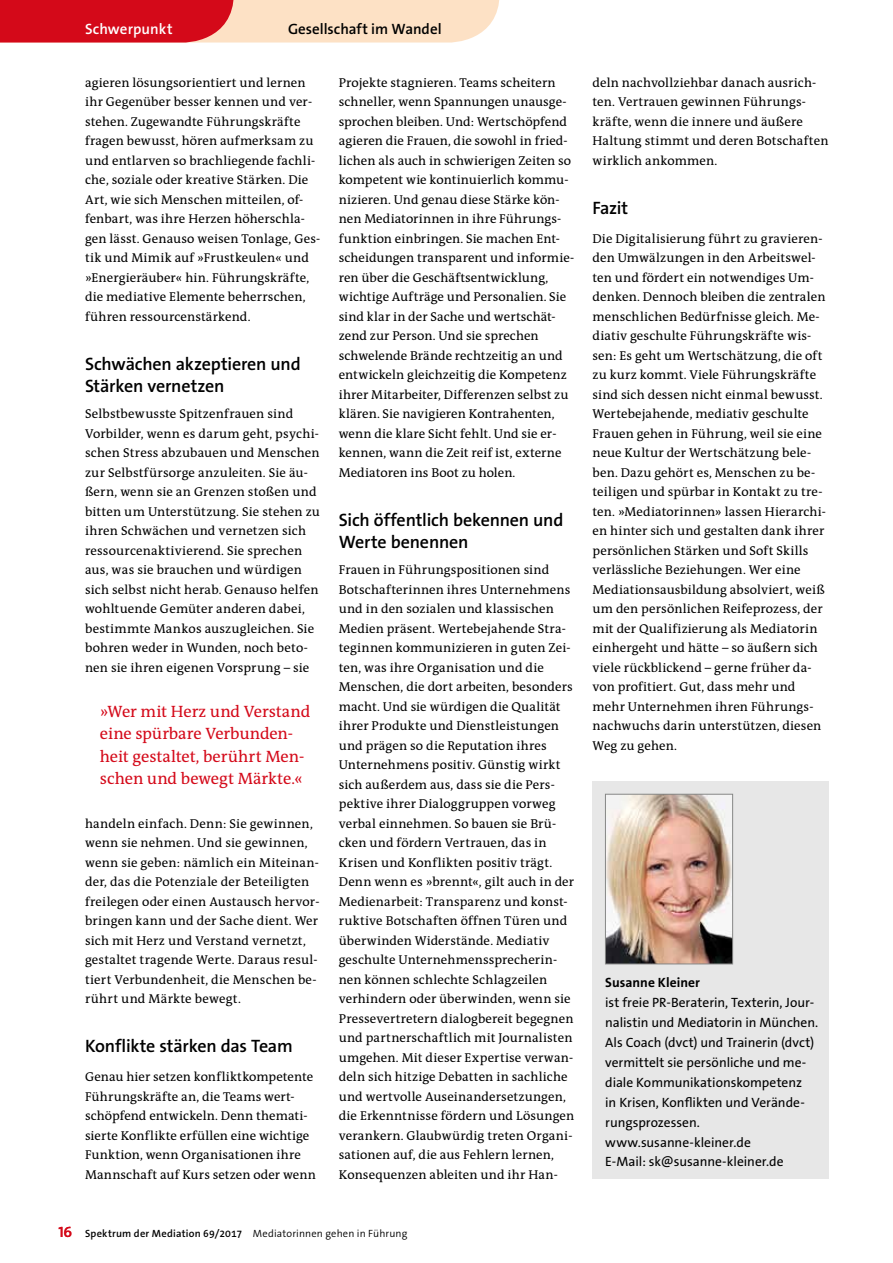
<style>
.page{position:relative;width:893px;height:1263px;background:#fff}
.page>*{position:absolute;margin:0;border:0;box-sizing:border-box;transform-origin:0 0}
.t1{font:600 18px/22.5px "The Sans Os F";letter-spacing:-.01em;color:#000}
.t2{font:16.5px/22.5px "The Antiqua B";letter-spacing:-.005em;color:#d40919}
.t3{font:600 15px "The Sans Os F";color:#000}
.t4{font:600 15px "The Sans Os F";letter-spacing:.005em;color:#fff}
.t5{font:13.5px/20px "The Sans Os F";color:#000}
.t6{font:700 13.5px "The Sans Os F";letter-spacing:.005em;color:#000}
.t7{font:12.9px/19.5px "The Antiqua B";letter-spacing:.01em;color:#000}
.t8{font:600 10.5px "The Sans Os F";letter-spacing:.02em;color:#000}
.s1{font-size:15px;color:#d40919}
.s2{font-weight:300}
</style>
<div class="page">
<div style="left:592px;top:781px;width:237px;height:398px;background:#e7e7e7"></div>
<img style="left:607px;top:796px;width:124px;height:166px">
<div style="left:605px;top:794px;width:128px;height:170px;border:1px solid #868786"></div>
<svg style="left:0;top:0;width:499px;height:43px;background:#ea827a"></svg>
<p class="t4" style="left:85px;top:19px;width:89px">Schwerpunkt</p>
<p class="t3" style="left:288px;top:19px;width:155px">Gesellschaft im Wandel</p>
<p class="t7" style="left:85px;top:73px;width:237px">agieren lösungsorientiert und lernen ihr Gegenüber besser kennen und ver&shy;stehen. Zugewandte Führungskräfte fragen bewusst, hören aufmerksam zu und entlarven so brachliegende fachli&shy;che, soziale oder kreative Stärken. Die Art, wie sich Menschen mitteilen, of&shy;fenbart, was ihre Herzen höherschla&shy;gen lässt. Genauso weisen Tonlage, Ges&shy;tik und Mimik auf »Frustkeulen« und »Energieräuber« hin. Führungskräfte, die mediative Elemente beherrschen, führen ressourcenstärkend.</p>
<h1 class="t1" style="left:85px;top:352px;width:217px">Schwächen akzeptieren und<br>Stärken vernetzen</h1>
<p class="t7" style="left:85px;top:405px;width:236px">Selbstbewusste Spitzenfrauen sind Vorbilder, wenn es darum geht, psychi&shy;schen Stress abzubauen und Menschen zur Selbstfürsorge anzuleiten. Sie äu&shy;ßern, wenn sie an Grenzen stoßen und bitten um Unterstützung. Sie stehen zu ihren Schwächen und vernetzen sich ressourcenaktivierend. Sie sprechen aus, was sie brauchen und würdigen sich selbst nicht herab. Genauso helfen wohltuende Gemüter anderen dabei, bestimmte Mankos auszugleichen. Sie bohren weder in Wunden, noch beto&shy;nen sie ihren eigenen Vorsprung – sie</p>
<p class="t2" style="left:100px;top:701px;width:212px">»Wer mit Herz und Verstand eine spürbare Verbunden&shy;heit gestaltet, berührt Men&shy;schen und bewegt Märkte.«</p>
<p class="t7" style="left:85px;top:814px;width:236px">handeln einfach. Denn: Sie gewinnen, wenn sie nehmen. Und sie gewinnen, wenn sie geben: nämlich ein Miteinan&shy;der, das die Potenziale der Beteiligten freilegen oder einen Austausch hervor&shy;bringen kann und der Sache dient. Wer sich mit Herz und Verstand vernetzt, gestaltet tragende Werte. Daraus resul&shy;tiert Verbundenheit, die Menschen be&shy;rührt und Märkte bewegt.</p>
<h1 class="t1" style="left:85px;top:1035px;width:209px">Konflikte stärken das Team</h1>
<p class="t7" style="left:85px;top:1068px;width:232px">Genau hier setzen konfliktkompetente Führungskräfte an, die Teams wert&shy;schöpfend entwickeln. Denn themati&shy;sierte Konflikte erfüllen eine wichtige Funktion, wenn Organisationen ihre Mannschaft auf Kurs setzen oder wenn</p>
<p class="t7" style="left:339px;top:73px;width:237px">Projekte stagnieren. Teams scheitern schneller, wenn Spannungen unausge&shy;sprochen bleiben. Und: Wertschöpfend agieren die Frauen, die sowohl in fried&shy;lichen als auch in schwierigen Zeiten so kompetent wie kontinuierlich kommu&shy;nizieren. Und genau diese Stärke kön&shy;nen Mediatorinnen in ihre Führungs&shy;funktion einbringen. Sie machen Ent&shy;scheidungen transparent und informie&shy;ren über die Geschäftsentwicklung, wichtige Aufträge und Personalien. Sie sind klar in der Sache und wertschät&shy;zend zur Person. Und sie sprechen schwelende Brände rechtzeitig an und entwickeln gleichzeitig die Kompetenz ihrer Mitarbeiter, Differenzen selbst zu klären. Sie navigieren Kontrahenten, wenn die klare Sicht fehlt. Und sie er&shy;kennen, wann die Zeit reif ist, externe Mediatoren ins Boot zu holen.</p>
<h1 class="t1" style="left:339px;top:508px;width:226px">Sich öffentlich bekennen und<br>Werte benennen</h1>
<p class="t7" style="left:339px;top:561px;width:237px">Frauen in Führungspositionen sind Botschafterinnen ihres Unternehmens und in den sozialen und klassischen Medien präsent. Wertebejahende Stra&shy;teginnen kommunizieren in guten Zei&shy;ten, was ihre Organisation und die Menschen, die dort arbeiten, besonders macht. Und sie würdigen die Qualität ihrer Produkte und Dienstleistungen und prägen so die Reputation ihres Unternehmens positiv. Günstig wirkt sich außerdem aus, dass sie die Pers&shy;pektive ihrer Dialoggruppen vorweg verbal einnehmen. So bauen sie Brü&shy;cken und fördern Vertrauen, das in Krisen und Konflikten positiv trägt.<br>Denn wenn es »brennt«, gilt auch in der Medienarbeit: Transparenz und konst&shy;ruktive Botschaften öffnen Türen und überwinden Widerstände. Mediativ geschulte Unternehmenssprecherin&shy;nen können schlechte Schlagzeilen verhindern oder überwinden, wenn sie Pressevertretern dialogbereit begegnen und partnerschaftlich mit Journalisten umgehen. Mit dieser Expertise verwan&shy;deln sich hitzige Debatten in sachliche und wertvolle Auseinandersetzungen, die Erkenntnisse fördern und Lösungen verankern. Glaubwürdig treten Organi&shy;sationen auf, die aus Fehlern lernen, Konsequenzen ableiten und ihr Han-</p>
<p class="t8" style="left:59px;top:1227px;width:350px"><span class="s1">16</span> Spektrum der Mediation 69/2017 <span class="s2">Mediatorinnen gehen in Führung</span></p>
<p class="t7" style="left:592px;top:73px;width:237px">deln nachvollziehbar danach ausrich&shy;ten. Vertrauen gewinnen Führungs&shy;kräfte, wenn die innere und äußere Haltung stimmt und deren Botschaften wirklich ankommen.</p>
<h1 class="t1" style="left:592px;top:196px;width:37px">Fazit</h1>
<p class="t7" style="left:592px;top:229px;width:235px">Die Digitalisierung führt zu gravieren&shy;den Umwälzungen in den Arbeitswel&shy;ten und fördert ein notwendiges Um&shy;denken. Dennoch bleiben die zentralen menschlichen Bedürfnisse gleich. Me&shy;diativ geschulte Führungskräfte wis&shy;sen: Es geht um Wertschätzung, die oft zu kurz kommt. Viele Führungskräfte sind sich dessen nicht einmal bewusst.<br>Wertebejahende, mediativ geschulte Frauen gehen in Führung, weil sie eine neue Kultur der Wertschätzung bele&shy;ben. Dazu gehört es, Menschen zu be&shy;teiligen und spürbar in Kontakt zu tre&shy;ten. »Mediatorinnen» lassen Hierarchi&shy;en hinter sich und gestalten dank ihrer persönlichen Stärken und Soft Skills verlässliche Beziehungen. Wer eine Mediationsausbildung absolviert, weiß um den persönlichen Reifeprozess, der mit der Qualifizierung als Mediatorin einhergeht und hätte – so äußern sich viele rückblickend – gerne früher da&shy;von profitiert. Gut, dass mehr und mehr Unternehmen ihren Führungs&shy;nachwuchs darin unterstützen, diesen Weg zu gehen.</p>
<p class="t6" style="left:605px;top:974px;width:96px">Susanne Kleiner</p>
<p class="t5" style="left:605px;top:992px;width:215px">ist freie PR-Beraterin, Texterin, Jour&shy;nalistin und Mediatorin in München.<br>Als Coach (dvct) und Trainerin (dvct) vermittelt sie persönliche und me&shy;diale Kommunikationskompetenz<br>in Krisen, Konflikten und Verände&shy;rungsprozessen. www.susanne-kleiner.de<br>E-Mail: sk@susanne-kleiner.de</p>
</div>
